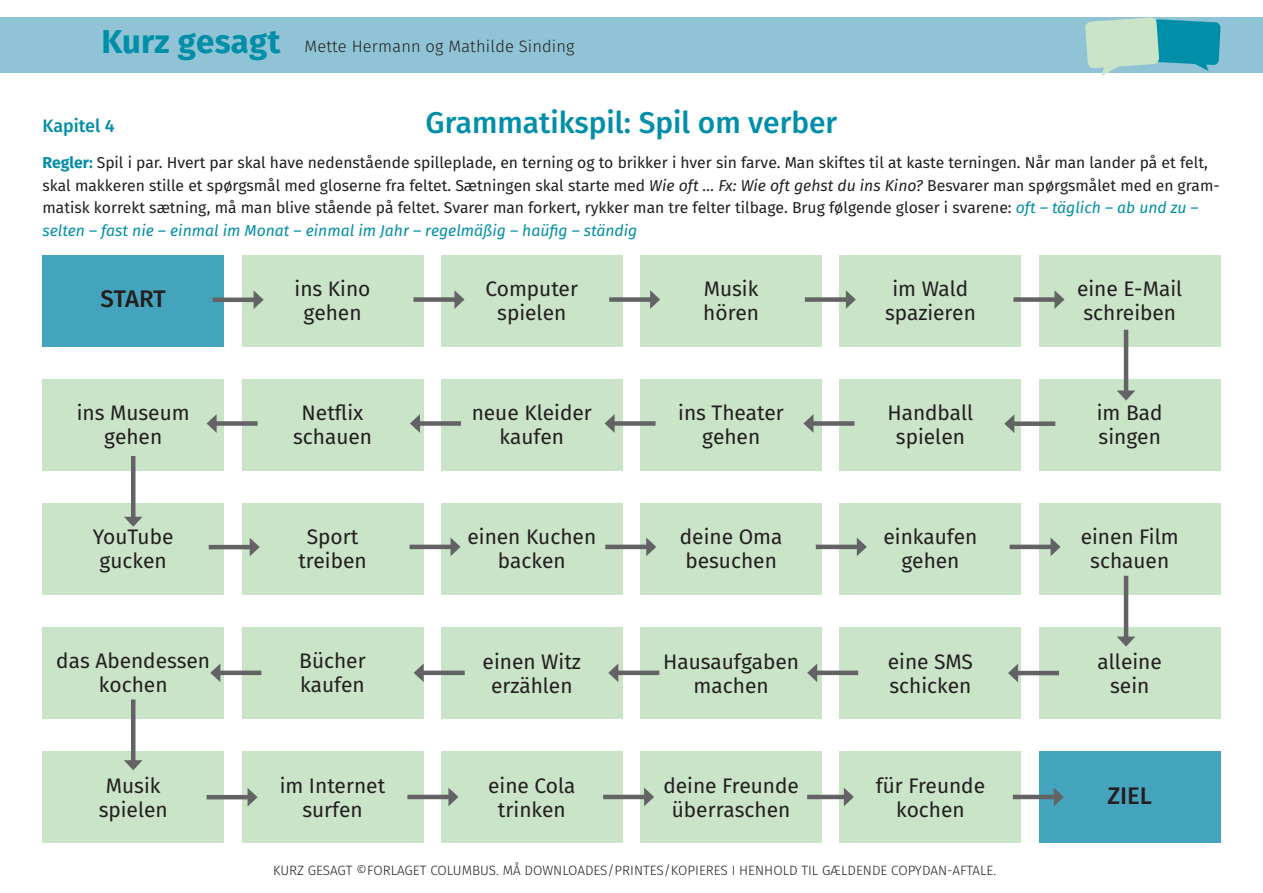
<style>
.page{position:relative;width:1263px;height:893px;background:#fff}
.page>*{position:absolute;margin:0;border:0;box-sizing:border-box;transform-origin:0 0}
.t1{font:500 30px "Fira Sans";color:#018ea9}
.t2{font:500 24px "Fira Sans";color:#231f20}
.t3{font:21px/24px "Fira Sans";color:#231f20;text-align:center}
.t4{font:500 18px "Fira Sans";color:#018ea9}
.t5{font:300 16.5px "Fira Sans";letter-spacing:.01em;color:#231f20}
.t6{font:15.75px/22.5px "Fira Sans";color:#231f20}
.t7{font:300 13.5px "Fira Sans";color:#231f20}
.s1{font-weight:700;font-size:33px;color:#018ea9}
.s2{font-weight:700;color:#018ea9}
.s3{font-style:italic}
.s4{font-style:italic;color:#018ea9}
</style>
<div class="page">
<div style="left:0;top:17px;width:1263px;height:56px;background:#8fc3d5"></div>
<div style="left:43px;top:255px;width:181px;height:92px;background:#45a4bd"></div>
<div style="left:242px;top:255px;width:181px;height:92px;background:#cae4c8"></div>
<div style="left:441px;top:255px;width:181px;height:92px;background:#cae4c8"></div>
<div style="left:640px;top:255px;width:182px;height:92px;background:#cae4c8"></div>
<div style="left:840px;top:255px;width:181px;height:92px;background:#cae4c8"></div>
<div style="left:1039px;top:255px;width:181px;height:92px;background:#cae4c8"></div>
<div style="left:43px;top:379px;width:181px;height:92px;background:#cae4c8"></div>
<div style="left:242px;top:379px;width:181px;height:92px;background:#cae4c8"></div>
<div style="left:441px;top:379px;width:181px;height:92px;background:#cae4c8"></div>
<div style="left:640px;top:379px;width:182px;height:92px;background:#cae4c8"></div>
<div style="left:840px;top:379px;width:181px;height:92px;background:#cae4c8"></div>
<div style="left:1039px;top:379px;width:181px;height:92px;background:#cae4c8"></div>
<div style="left:43px;top:503px;width:181px;height:92px;background:#cae4c8"></div>
<div style="left:242px;top:503px;width:181px;height:92px;background:#cae4c8"></div>
<div style="left:441px;top:503px;width:181px;height:92px;background:#cae4c8"></div>
<div style="left:640px;top:503px;width:182px;height:92px;background:#cae4c8"></div>
<div style="left:840px;top:503px;width:181px;height:92px;background:#cae4c8"></div>
<div style="left:1039px;top:503px;width:181px;height:92px;background:#cae4c8"></div>
<div style="left:43px;top:628px;width:181px;height:91px;background:#cae4c8"></div>
<div style="left:242px;top:628px;width:181px;height:91px;background:#cae4c8"></div>
<div style="left:441px;top:628px;width:181px;height:91px;background:#cae4c8"></div>
<div style="left:640px;top:628px;width:182px;height:91px;background:#cae4c8"></div>
<div style="left:840px;top:628px;width:181px;height:91px;background:#cae4c8"></div>
<div style="left:1039px;top:628px;width:181px;height:91px;background:#cae4c8"></div>
<div style="left:43px;top:752px;width:181px;height:91px;background:#cae4c8"></div>
<div style="left:242px;top:752px;width:181px;height:91px;background:#cae4c8"></div>
<div style="left:441px;top:752px;width:181px;height:91px;background:#cae4c8"></div>
<div style="left:640px;top:752px;width:182px;height:91px;background:#cae4c8"></div>
<div style="left:840px;top:752px;width:181px;height:91px;background:#cae4c8"></div>
<div style="left:1039px;top:752px;width:181px;height:91px;background:#45a4bd"></div>
<svg style="left:1085px;top:17px;width:135px;height:59px"></svg>
<hr style="left:213px;top:298px;width:44px;height:4px;background:#636366">
<svg style="left:254px;top:291px;width:10px;height:18px"></svg>
<hr style="left:209px;top:545px;width:44px;height:4px;background:#636366">
<svg style="left:250px;top:538px;width:10px;height:18px"></svg>
<hr style="left:207px;top:795px;width:44px;height:4px;background:#636366">
<svg style="left:248px;top:788px;width:10px;height:18px"></svg>
<div style="left:413px;top:297px;width:44px;height:5px;background:#636366"></div>
<svg style="left:454px;top:290px;width:10px;height:19px"></svg>
<hr style="left:410px;top:545px;width:44px;height:4px;background:#636366">
<svg style="left:451px;top:538px;width:10px;height:18px"></svg>
<hr style="left:407px;top:795px;width:44px;height:4px;background:#636366">
<svg style="left:448px;top:788px;width:10px;height:18px"></svg>
<div style="left:609px;top:297px;width:44px;height:5px;background:#636366"></div>
<svg style="left:650px;top:290px;width:10px;height:19px"></svg>
<hr style="left:605px;top:545px;width:44px;height:4px;background:#636366">
<svg style="left:646px;top:537px;width:10px;height:19px"></svg>
<hr style="left:603px;top:795px;width:44px;height:4px;background:#636366">
<svg style="left:644px;top:788px;width:10px;height:18px"></svg>
<div style="left:805px;top:297px;width:44px;height:5px;background:#636366"></div>
<svg style="left:846px;top:290px;width:10px;height:19px"></svg>
<hr style="left:816px;top:545px;width:44px;height:4px;background:#636366">
<svg style="left:857px;top:538px;width:10px;height:18px"></svg>
<hr style="left:807px;top:795px;width:40px;height:4px;background:#636366">
<svg style="left:844px;top:788px;width:10px;height:18px"></svg>
<div style="left:1013px;top:297px;width:44px;height:5px;background:#636366"></div>
<svg style="left:1054px;top:290px;width:10px;height:19px"></svg>
<hr style="left:1009px;top:545px;width:45px;height:4px;background:#636366">
<svg style="left:1050px;top:537px;width:11px;height:19px"></svg>
<hr style="left:1013px;top:795px;width:44px;height:4px;background:#636366">
<svg style="left:1054px;top:788px;width:10px;height:18px"></svg>
<hr style="left:1124px;top:330px;width:4px;height:64px;background:#636366">
<svg style="left:1117px;top:390px;width:18px;height:11px"></svg>
<hr style="left:1124px;top:576px;width:4px;height:64px;background:#636366">
<svg style="left:1117px;top:636px;width:18px;height:11px"></svg>
<hr style="left:131px;top:456px;width:4px;height:64px;background:#636366">
<svg style="left:124px;top:517px;width:18px;height:10px"></svg>
<hr style="left:131px;top:699px;width:4px;height:64px;background:#636366">
<svg style="left:124px;top:760px;width:19px;height:10px"></svg>
<div style="left:1011px;top:421px;width:44px;height:5px;background:#636366"></div>
<svg style="left:1004px;top:415px;width:10px;height:18px"></svg>
<hr style="left:1015px;top:671px;width:44px;height:4px;background:#636366">
<svg style="left:1008px;top:664px;width:10px;height:18px"></svg>
<div style="left:810px;top:421px;width:44px;height:5px;background:#636366"></div>
<svg style="left:803px;top:414px;width:10px;height:19px"></svg>
<hr style="left:814px;top:671px;width:44px;height:4px;background:#636366">
<svg style="left:807px;top:664px;width:10px;height:18px"></svg>
<div style="left:611px;top:421px;width:45px;height:5px;background:#636366"></div>
<svg style="left:604px;top:414px;width:11px;height:19px"></svg>
<hr style="left:615px;top:671px;width:44px;height:4px;background:#636366">
<svg style="left:608px;top:664px;width:10px;height:18px"></svg>
<div style="left:417px;top:421px;width:44px;height:5px;background:#636366"></div>
<svg style="left:410px;top:414px;width:10px;height:19px"></svg>
<hr style="left:421px;top:671px;width:44px;height:4px;background:#636366">
<svg style="left:414px;top:663px;width:10px;height:19px"></svg>
<div style="left:214px;top:421px;width:44px;height:5px;background:#636366"></div>
<svg style="left:207px;top:414px;width:10px;height:19px"></svg>
<hr style="left:217px;top:671px;width:44px;height:4px;background:#636366">
<svg style="left:210px;top:664px;width:10px;height:18px"></svg>
<p class="t5" style="left:101px;top:35px;width:475px"><span class="s1">Kurz gesagt</span> Mette Hermann og Mathilde Sinding</p>
<h1 class="t1" style="left:426px;top:98px;width:413px">Grammatikspil: Spil om verber</h1>
<p class="t6" style="left:43px;top:151px;width:1179px"><span class="s2">Regler:</span> Spil i par. Hvert par skal have nedenstående spilleplade, en terning og to brikker i hver sin farve. Man skiftes til at kaste terningen. Når man lander på et felt, skal makkeren stille et spørgsmål med gloserne fra feltet. Sætningen skal starte med <span class="s3">Wie oft … Fx: Wie oft gehst du ins Kino?</span> Besvarer man spørgsmålet med en gram&shy;matisk korrekt sætning, må man blive stående på feltet. Svarer man forkert, rykker man tre felter tilbage. Brug følgende gloser i svarene: <span class="s4">oft – täglich – ab und zu – selten – fast nie – einmal im Monat – einmal im Jahr – regelmäßig – haüfig – ständig</span></p>
<p class="t4" style="left:43px;top:112px;width:74px">Kapitel 4</p>
<h2 class="t2" style="left:101px;top:280px;width:67px">START</h2>
<h3 class="t3" style="left:295px;top:276px;width:77px">ins Kino gehen</h3>
<h3 class="t3" style="left:77px;top:400px;width:114px">ins Museum gehen</h3>
<h3 class="t3" style="left:93px;top:524px;width:82px">YouTube gucken</h3>
<h3 class="t3" style="left:56px;top:649px;width:155px">das Abendessen kochen</h3>
<h3 class="t3" style="left:99px;top:773px;width:70px">Musik spielen</h3>
<h3 class="t3" style="left:293px;top:400px;width:80px">Netflix schauen</h3>
<h3 class="t3" style="left:298px;top:524px;width:70px">Sport treiben</h3>
<h3 class="t3" style="left:299px;top:649px;width:68px;text-align:left">Bücher kaufen</h3>
<h3 class="t3" style="left:280px;top:773px;width:107px">im Internet surfen</h3>
<h3 class="t3" style="left:485px;top:276px;width:94px">Computer spielen</h3>
<h3 class="t3" style="left:472px;top:400px;width:122px">neue Kleider kaufen</h3>
<h3 class="t3" style="left:467px;top:524px;width:130px">einen Kuchen backen</h3>
<h3 class="t3" style="left:483px;top:649px;width:100px">einen Witz erzählen</h3>
<h3 class="t3" style="left:488px;top:773px;width:89px">eine Cola trinken</h3>
<h3 class="t3" style="left:703px;top:276px;width:57px;text-align:left">Musik hören</h3>
<h3 class="t3" style="left:678px;top:400px;width:107px">ins Theater gehen</h3>
<h3 class="t3" style="left:680px;top:524px;width:104px;text-align:left">deine Oma besuchen</h3>
<h3 class="t3" style="left:663px;top:649px;width:138px">Hausaufgaben machen</h3>
<h3 class="t3" style="left:663px;top:773px;width:137px">deine Freunde überraschen</h3>
<h3 class="t3" style="left:885px;top:276px;width:92px">im Wald spazieren</h3>
<h3 class="t3" style="left:887px;top:400px;width:87px">Handball spielen</h3>
<h3 class="t3" style="left:883px;top:524px;width:95px">einkaufen gehen</h3>
<h3 class="t3" style="left:888px;top:649px;width:87px;text-align:left">eine SMS schicken</h3>
<h3 class="t3" style="left:876px;top:773px;width:111px">für Freunde kochen</h3>
<p class="t7" style="left:273px;top:860px;width:725px">KURZ GESAGT ©FORLAGET COLUMBUS. MÅ DOWNLOADES/PRINTES/KOPIERES I HENHOLD TIL GÆLDENDE COPYDAN-AFTALE.</p>
<h3 class="t3" style="left:1077px;top:276px;width:107px;text-align:left">eine E-Mail schreiben</h3>
<h3 class="t3" style="left:1097px;top:400px;width:67px;text-align:left">im Bad singen</h3>
<h3 class="t3" style="left:1081px;top:524px;width:99px">einen Film schauen</h3>
<h3 class="t3" style="left:1097px;top:649px;width:66px">alleine sein</h3>
<h2 class="t2" style="left:1107px;top:776px;width:46px">ZIEL</h2>
</div>
